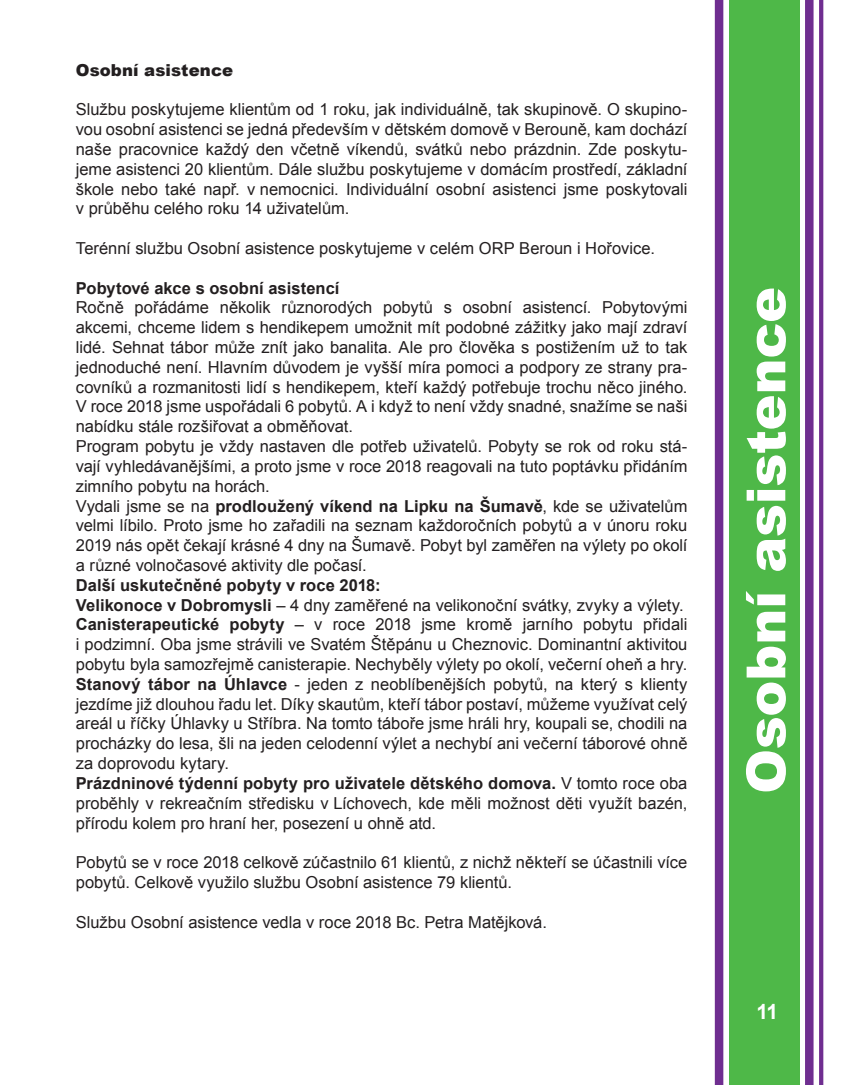
<style>
.page{position:relative;width:851px;height:1085px;background:#fff}
.page>*{position:absolute;margin:0;border:0;box-sizing:border-box;transform-origin:0 0}
.t1{font:900 54px "Arial";letter-spacing:-.005em;color:#fff}
.t2{font:700 21px "Arial";color:#fff}
.t3{font:16.5px/19.8px "Arial";color:#231f20}
.t4{font:700 16.5px "Arial";letter-spacing:.005em;color:#231f20}
.t5{font:900 16.5px "Arial";letter-spacing:.005em;color:#231f20}
.s1{font-weight:700}
</style>
<div class="page">
<div style="left:728px;top:0;width:71px;height:1084px;background:#4eb848"></div>
<svg style="left:819px;top:0;width:4px;height:1084px;background:#713292"></svg>
<div style="left:804px;top:0;width:9px;height:1084px;background:#6f2e90"></div>
<div style="left:714px;top:0;width:9px;height:1084px;background:#6f2e90"></div>
<p class="t5" style="left:76px;top:58px;width:159px">Osobní asistence</p>
<p class="t3" style="left:76px;top:99px;width:613px;text-align:justify">Službu poskytujeme klientům od 1 roku, jak individuálně, tak skupinově. O skupino&shy;vou osobní asistenci se jedná především v dětském domově v Berouně, kam dochází naše pracovnice každý den včetně víkendů, svátků nebo prázdnin. Zde poskytu&shy;jeme asistenci 20 klientům. Dále službu poskytujeme v domácím prostředí, základní škole nebo také např. v nemocnici. Individuální osobní asistenci jsme poskytovali v průběhu celého roku 14 uživatelům.</p>
<p class="t3" style="left:76px;top:238px;width:580px">Terénní službu Osobní asistence poskytujeme v celém ORP Beroun i Hořovice.</p>
<p class="t4" style="left:76px;top:281px;width:265px">Pobytové akce s osobní asistencí</p>
<p class="t3" style="left:76px;top:297px;width:613px">Ročně pořádáme několik různorodých pobytů s osobní asistencí. Pobytovými akcemi, chceme lidem s hendikepem umožnit mít podobné zážitky jako mají zdraví lidé. Sehnat tábor může znít jako banalita. Ale pro člověka s postižením už to tak jednoduché není. Hlavním důvodem je vyšší míra pomoci a podpory ze strany pra&shy;covníků a rozmanitosti lidí s hendikepem, kteří každý potřebuje trochu něco jiného.<br>V roce 2018 jsme uspořádali 6 pobytů. A i když to není vždy snadné, snažíme se naši nabídku stále rozšiřovat a obměňovat.<br>Program pobytu je vždy nastaven dle potřeb uživatelů. Pobyty se rok od roku stá&shy;vají vyhledávanějšími, a proto jsme v roce 2018 reagovali na tuto poptávku přidáním zimního pobytu na horách.<br>Vydali jsme se na <span class="s1">prodloužený víkend na Lipku na Šumavě</span>, kde se uživatelům velmi líbilo. Proto jsme ho zařadili na seznam každoročních pobytů a v únoru roku 2019 nás opět čekají krásné 4 dny na Šumavě. Pobyt byl zaměřen na výlety po okolí a různé volnočasové aktivity dle počasí.</p>
<p class="t3" style="left:76px;top:575px;width:613px"><span class="s1">Další uskutečněné pobyty v roce 2018:<br>Velikonoce v Dobromysli</span> – 4 dny zaměřené na velikonoční svátky, zvyky a výlety.<br><span class="s1">Canisterapeutické pobyty</span> – v roce 2018 jsme kromě jarního pobytu přidali i podzimní. Oba jsme strávili ve Svatém Štěpánu u Cheznovic. Dominantní aktivitou pobytu byla samozřejmě canisterapie. Nechyběly výlety po okolí, večerní oheň a hry.<br><span class="s1">Stanový tábor na Úhlavce</span> - jeden z neoblíbenějších pobytů, na který s klienty jezdíme již dlouhou řadu let. Díky skautům, kteří tábor postaví, můžeme využívat celý areál u říčky Úhlavky u Stříbra. Na tomto táboře jsme hráli hry, koupali se, chodili na procházky do lesa, šli na jeden celodenní výlet a nechybí ani večerní táborové ohně za doprovodu kytary.<br><span class="s1">Prázdninové týdenní pobyty pro uživatele dětského domova.</span> V tomto roce oba proběhly v rekreačním středisku v Líchovech, kde měli možnost děti využít bazén, přírodu kolem pro hraní her, posezení u ohně atd.</p>
<p class="t3" style="left:76px;top:852px;width:613px">Pobytů se v roce 2018 celkově zúčastnilo 61 klientů, z nichž někteří se účastnili více pobytů. Celkově využilo službu Osobní asistence 79 klientů.</p>
<p class="t3" style="left:76px;top:911px;width:472px">Službu Osobní asistence vedla v roce 2018 Bc. Petra Matějková.</p>
<h1 class="t1" style="left:726px;top:793px;width:508px;rotate:-90deg">Osobní asistence</h1>
<p class="t2" style="left:756px;top:1003px;width:23px">11</p>
</div>
